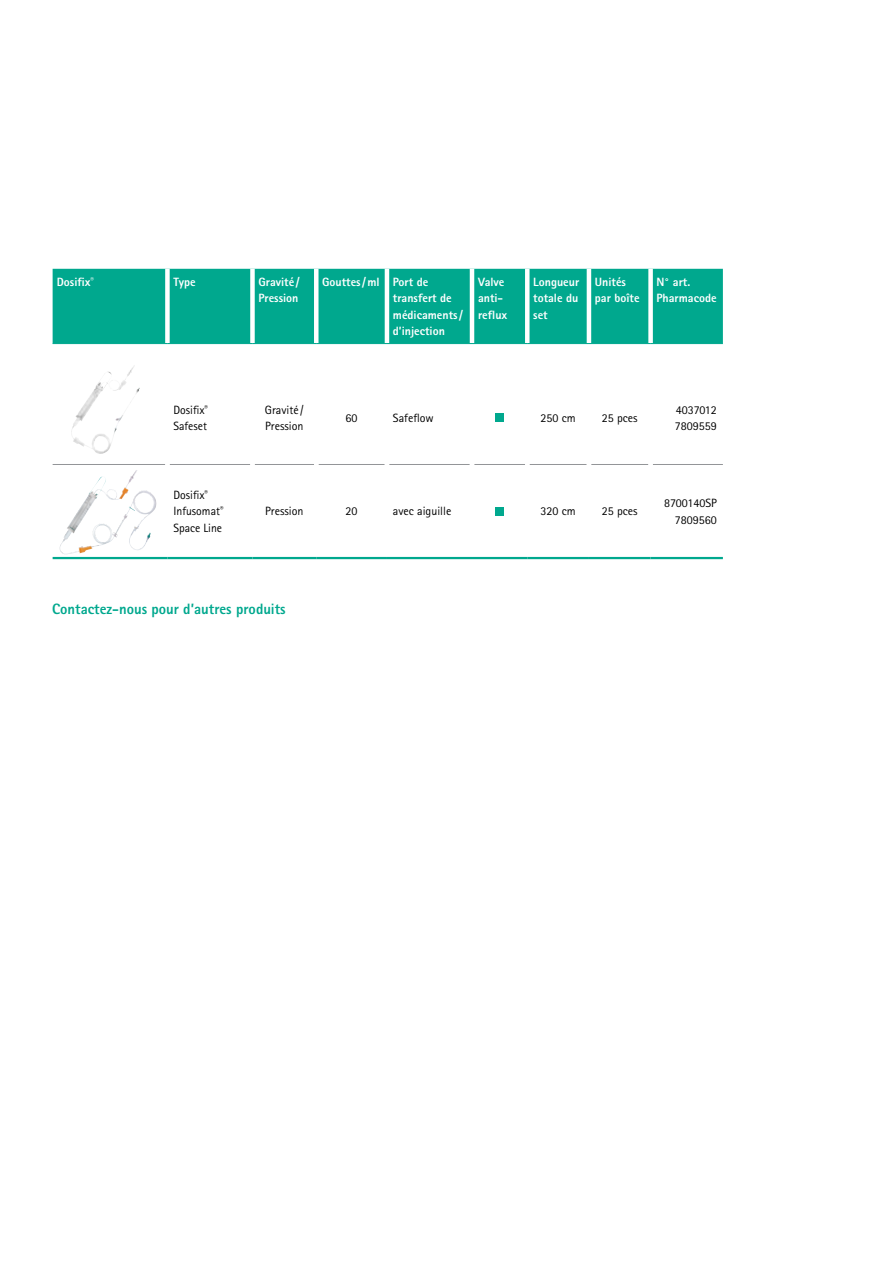
<style>
.page{position:relative;width:893px;height:1263px;background:#fff}
.page>*{position:absolute;margin:0;border:0;box-sizing:border-box;transform-origin:0 0}
.t1{font:800 15px "Rotis Sans Serif Pro";color:#00a88e}
.t2{font:800 12px/16.5px "Rotis Sans Serif Pro";color:#fff}
.t3{font:12px/16.5px "Rotis Sans Serif Pro";color:#000}
</style>
<div class="page">
<div style="left:53px;top:269px;width:670px;height:74px;background:#00a88e"></div>
<hr style="left:53px;top:464px;width:112px;height:1px;background:#939598">
<hr style="left:170px;top:464px;width:80px;height:1px;background:#939598">
<hr style="left:255px;top:464px;width:59px;height:1px;background:#939598">
<hr style="left:318px;top:464px;width:67px;height:1px;background:#939598">
<hr style="left:389px;top:464px;width:81px;height:1px;background:#939598">
<hr style="left:474px;top:464px;width:51px;height:1px;background:#939598">
<hr style="left:529px;top:464px;width:58px;height:1px;background:#939598">
<hr style="left:591px;top:464px;width:57px;height:1px;background:#939598">
<hr style="left:653px;top:464px;width:70px;height:1px;background:#939598">
<div style="left:165px;top:269px;width:5px;height:74px;background:#fff"></div>
<div style="left:250px;top:269px;width:5px;height:74px;background:#fff"></div>
<hr style="left:314px;top:269px;width:4px;height:74px;background:#fff">
<hr style="left:385px;top:269px;width:4px;height:74px;background:#fff">
<hr style="left:470px;top:269px;width:4px;height:74px;background:#fff">
<hr style="left:525px;top:269px;width:4px;height:74px;background:#fff">
<hr style="left:587px;top:269px;width:4px;height:74px;background:#fff">
<div style="left:648px;top:269px;width:5px;height:74px;background:#fff"></div>
<hr style="left:53px;top:343px;width:114px;height:1px;background:#00a88e">
<hr style="left:167px;top:343px;width:85px;height:1px;background:#00a88e">
<hr style="left:252px;top:343px;width:64px;height:1px;background:#00a88e">
<hr style="left:316px;top:343px;width:71px;height:1px;background:#00a88e">
<hr style="left:387px;top:343px;width:85px;height:1px;background:#00a88e">
<hr style="left:472px;top:343px;width:55px;height:1px;background:#00a88e">
<hr style="left:527px;top:343px;width:62px;height:1px;background:#00a88e">
<hr style="left:589px;top:343px;width:62px;height:1px;background:#00a88e">
<hr style="left:651px;top:343px;width:72px;height:1px;background:#00a88e">
<hr style="left:53px;top:557px;width:114px;height:2px;background:#00a88e">
<hr style="left:167px;top:557px;width:85px;height:2px;background:#00a88e">
<hr style="left:252px;top:557px;width:64px;height:2px;background:#00a88e">
<hr style="left:316px;top:557px;width:71px;height:2px;background:#00a88e">
<hr style="left:387px;top:557px;width:85px;height:2px;background:#00a88e">
<hr style="left:472px;top:557px;width:55px;height:2px;background:#00a88e">
<hr style="left:527px;top:557px;width:62px;height:2px;background:#00a88e">
<hr style="left:589px;top:557px;width:62px;height:2px;background:#00a88e">
<hr style="left:651px;top:557px;width:72px;height:2px;background:#00a88e">
<div style="left:495px;top:413px;width:9px;height:9px;background:#00a88e"></div>
<div style="left:495px;top:507px;width:9px;height:8px;background:#00a88e"></div>
<img style="left:71px;top:365px;width:69px;height:89px">
<img style="left:59px;top:470px;width:77px;height:84px">
<p class="t2" style="left:57px;top:273px;width:39px">Dosifix<sup>®</sup></p>
<p class="t2" style="left:173px;top:273px;width:24px">Type</p>
<p class="t2" style="left:258px;top:273px;width:43px">Gravité /<br>Pression</p>
<p class="t2" style="left:393px;top:273px;width:71px;text-indent:-71px">Gouttes/ml Port de transfert de médicaments/ d’injection</p>
<p class="t2" style="left:478px;top:273px;width:31px">Valve anti&shy;reflux</p>
<p class="t2" style="left:533px;top:273px;width:48px;text-align:justify">Longueur totale du set</p>
<p class="t2" style="left:595px;top:273px;width:46px">Unités par boîte</p>
<p class="t2" style="left:657px;top:273px;width:61px">N° art.<br>Pharmacode</p>
<p class="t3" style="left:173px;top:401px;width:36px">Dosifix<sup>®<br></sup>Safeset</p>
<p class="t3" style="left:265px;top:401px;width:40px">Gravité /<br>Pression</p>
<p class="t3" style="left:346px;top:410px;width:13px">60</p>
<p class="t3" style="left:393px;top:410px;width:42px">Safeflow</p>
<p class="t3" style="left:541px;top:410px;width:37px">250 cm</p>
<p class="t3" style="left:602px;top:410px;width:37px">25 pces</p>
<p class="t3" style="left:675px;top:401px;width:43px">4037012<br>7809559</p>
<p class="t3" style="left:173px;top:487px;width:52px">Dosifix<sup>®<br></sup>Infusomat<sup>®<br></sup>Space Line</p>
<p class="t3" style="left:265px;top:503px;width:40px">Pression</p>
<p class="t3" style="left:346px;top:503px;width:13px">20</p>
<p class="t3" style="left:393px;top:503px;width:60px">avec aiguille</p>
<p class="t3" style="left:541px;top:503px;width:37px">320 cm</p>
<p class="t3" style="left:602px;top:503px;width:37px">25 pces</p>
<p class="t3" style="left:664px;top:495px;width:54px;text-align:right">8700140SP<br>7809560</p>
<p class="t1" style="left:52px;top:600px;width:235px">Contactez-nous pour d’autres produits</p>
</div>
